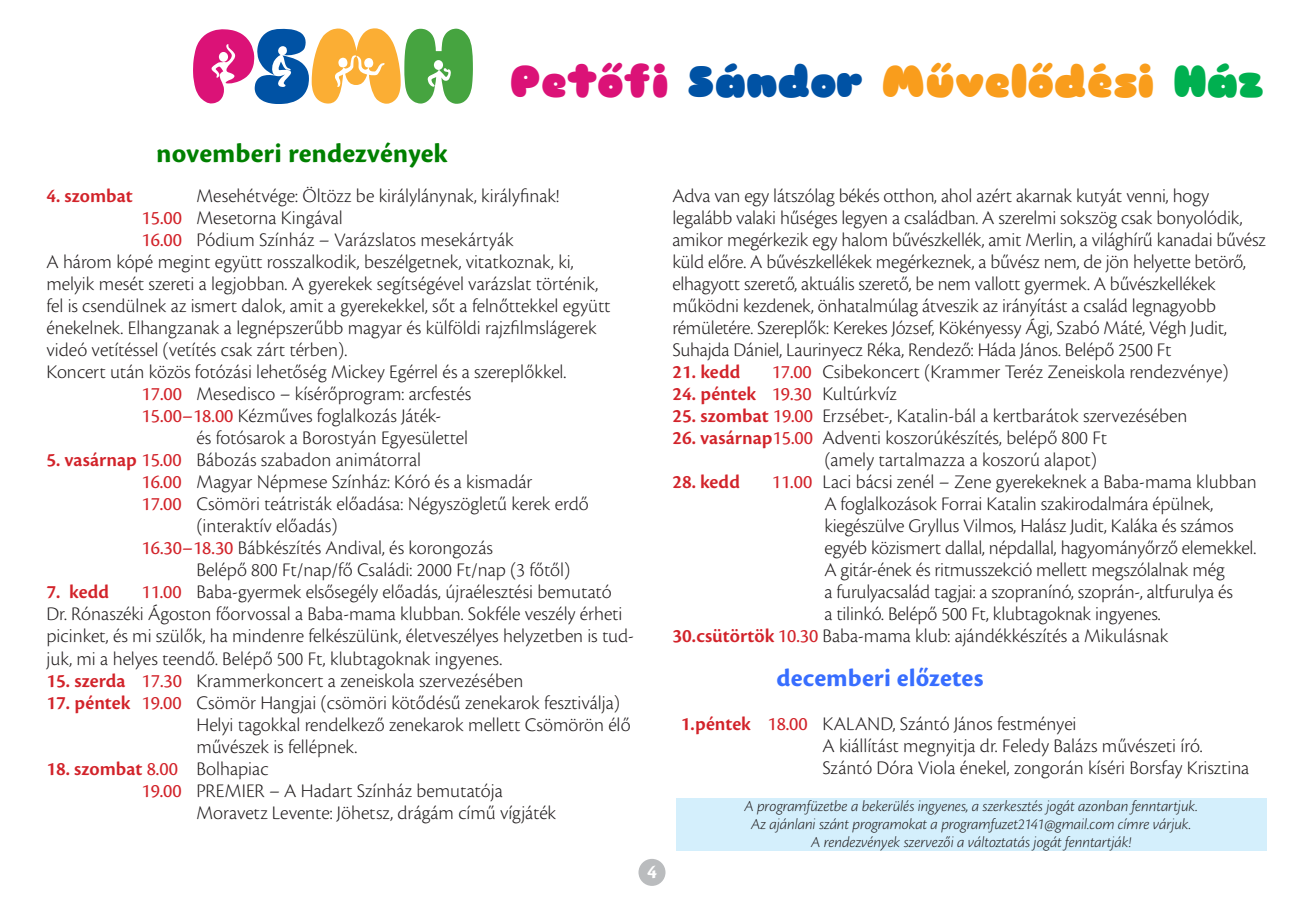
<style>
.page{position:relative;width:1304px;height:908px;background:#fff}
.page>*{position:absolute;margin:0;border:0;box-sizing:border-box;transform-origin:0 0}
.t1{font:44px "Sniglet H";color:#f99d1c}
.t2{font:28px "Cronos Pro Bold Capt";color:#008000}
.t3{font:26px "Cronos Pro Bold Capt";letter-spacing:.005em;color:#386eff}
.t4{font:300 20px/22px "Cronos Pro";letter-spacing:-.005em;color:#231f20}
.t5{font:600 20px "Cronos Pro";color:#d2232a}
.t6{font:700 20px "Cronos Pro";color:#fff}
.t7{font:italic 300 16px/18px "Cronos Pro";letter-spacing:-.01em;color:#231f20;text-align:center}
.s1{color:#db1277}
.s2{color:#0052a4}
.s3{color:#00b050}
.s4{font-weight:400;color:#d2232a}
.s5{font-weight:600;color:#d2232a}
.s6{font-weight:400}
.s7{font-weight:300;color:#231f20}
</style>
<div class="page">
<div style="left:638px;top:858px;width:27px;height:27px;background:#babcbe;border-radius:50%"></div>
<svg style="left:193px;top:28px;width:280px;height:76px"></svg>
<div style="left:676px;top:798px;width:591px;height:52px;background:#d4effc"></div>
<h2 class="t2" style="left:156px;top:137px;width:293px">novemberi rendezvények</h2>
<h1 class="t1" style="left:509px;top:54px;width:757px"><span class="s1">Petőfi</span> <span class="s2">Sándor</span> Művelődési <span class="s3">Ház</span></h1>
<p class="t5" style="left:46px;top:184px;width:88px">4. szombat</p>
<p class="t4" style="left:196px;top:185px;width:364px">Mesehétvége: Öltözz be királylánynak, királyfinak!</p>
<p class="t4" style="left:142px;top:207px;width:203px"><span class="s4">15.00</span> Mesetorna Kingával</p>
<p class="t4" style="left:142px;top:229px;width:374px"><span class="s4">16.00</span> Pódium Színház – Varázslatos mesekártyák</p>
<p class="t4" style="left:46px;top:251px;width:529px">A három kópé megint együtt rosszalkodik, beszélgetnek, vitatkoznak, ki,</p>
<p class="t4" style="left:46px;top:273px;width:554px">melyik mesét szereti a legjobban. A gyerekek segítségével varázslat történik,</p>
<p class="t4" style="left:46px;top:295px;width:566px">fel is csendülnek az ismert dalok, amit a gyerekekkel, sőt a felnőttekkel együtt</p>
<p class="t4" style="left:46px;top:317px;width:552px">énekelnek. Elhangzanak a legnépszerűbb magyar és külföldi rajzfilmslágerek</p>
<p class="t4" style="left:46px;top:339px;width:302px">videó vetítéssel (vetítés csak zárt térben).</p>
<p class="t4" style="left:46px;top:361px;width:521px">Koncert után közös fotózási lehetőség Mickey Egérrel és a szereplőkkel.</p>
<p class="t4" style="left:142px;top:383px;width:331px"><span class="s4">17.00</span> Mesedisco – kísérőprogram: arcfestés</p>
<p class="t4" style="left:142px;top:405px;width:301px"><span class="s4">15.00–18.00</span> Kézműves foglalkozás Játék-</p>
<p class="t4" style="left:196px;top:427px;width:273px">és fotósarok a Borostyán Egyesülettel</p>
<p class="t4" style="left:46px;top:449px;width:376px"><span class="s5">5. vasárnap</span> <span class="s4">15.00</span> Bábozás szabadon animátorral</p>
<p class="t4" style="left:142px;top:471px;width:392px"><span class="s4">16.00</span> Magyar Népmese Színház: Kóró és a kismadár</p>
<p class="t4" style="left:142px;top:493px;width:449px"><span class="s4">17.00</span> Csömöri teátristák előadása: Négyszögletű kerek erdő</p>
<p class="t4" style="left:196px;top:515px;width:143px">(interaktív előadás)</p>
<p class="t4" style="left:142px;top:537px;width:353px"><span class="s4">16.30–18.30</span> Bábkészítés Andival, és korongozás</p>
<p class="t4" style="left:196px;top:559px;width:375px">Belépő 800 Ft/nap/fő Családi: 2000 Ft/nap (3 főtől)</p>
<p class="t5" style="left:46px;top:580px;width:64px">7. kedd</p>
<p class="t4" style="left:46px;top:581px;width:589px;text-indent:95px"><span class="s4">11.00</span> Baba-gyermek elsősegély előadás, újraélesztési bemutató Dr. Rónaszéki Ágoston főorvossal a Baba-mama klubban. Sokféle veszély érheti picinket, és mi szülők, ha mindenre felkészülünk, életveszélyes helyzetben is tud&shy;juk, mi a helyes teendő. Belépő 500 Ft, klubtagoknak ingyenes.</p>
<p class="t4" style="left:46px;top:669px;width:478px"><span class="s5">15. szerda</span> <span class="s4">17.30</span> Krammerkoncert a zeneiskola szervezésében</p>
<p class="t4" style="left:196px;top:691px;width:436px;text-indent:-150px"><span class="s5">17. péntek</span> <span class="s4">19.00</span> Csömör Hangjai (csömöri kötődésű zenekarok fesztiválja)<br>Helyi tagokkal rendelkező zenekarok mellett Csömörön élő művészek is fellépnek.</p>
<p class="t5" style="left:46px;top:756px;width:224px">18. szombat <span class="s6">8.00</span> <span class="s7">Bolhapiac</span></p>
<p class="t4" style="left:142px;top:779px;width:363px"><span class="s4">19.00</span> PREMIER – A Hadart Színház bemutatója</p>
<p class="t4" style="left:196px;top:801px;width:361px">Moravetz Levente: Jöhetsz, drágám című vígjáték</p>
<p class="t6" style="left:647px;top:859px;width:11px">4</p>
<p class="t4" style="left:672px;top:184px;width:595px">Adva van egy látszólag békés otthon, ahol azért akarnak kutyát venni, hogy legalább valaki hűséges legyen a családban. A szerelmi sokszög csak bonyolódik, amikor megérkezik egy halom bűvészkellék, amit Merlin, a világhírű kanadai bűvész küld előre. A bűvészkellékek megérkeznek, a bűvész nem, de jön helyette betörő, elhagyott szerető, aktuális szerető, be nem vallott gyermek. A bűvészkellékek működni kezdenek, önhatalmúlag átveszik az irányítást a család legnagyobb rémületére. Szereplők: Kerekes József, Kökényessy Ági, Szabó Máté, Végh Judit, Suhajda Dániel, Laurinyecz Réka, Rendező: Háda János. Belépő 2500 Ft</p>
<p class="t5" style="left:672px;top:360px;width:69px">21. kedd</p>
<p class="t4" style="left:772px;top:360px;width:458px"><span class="s4">17.00</span> Csibekoncert (Krammer Teréz Zeneiskola rendezvénye)</p>
<p class="t4" style="left:672px;top:382px;width:226px"><span class="s5">24. péntek</span> <span class="s4">19.30</span> Kultúrkvíz</p>
<p class="t4" style="left:672px;top:404px;width:516px"><span class="s5">25. szombat</span> <span class="s4">19.00</span> Erzsébet-, Katalin-bál a kertbarátok szervezésében</p>
<p class="t4" style="left:824px;top:426px;width:284px;text-indent:-152px"><span class="s5">26. vasárnap</span><span class="s4">15.00</span> Adventi koszorúkészítés, belépő 800 Ft (amely tartalmazza a koszorú alapot)</p>
<p class="t5" style="left:672px;top:470px;width:69px">28. kedd</p>
<p class="t4" style="left:772px;top:470px;width:486px"><span class="s4">11.00</span> Laci bácsi zenél – Zene gyerekeknek a Baba-mama klubban</p>
<p class="t4" style="left:824px;top:492px;width:390px">A foglalkozások Forrai Katalin szakirodalmára épülnek,</p>
<p class="t4" style="left:824px;top:514px;width:411px">kiegészülve Gryllus Vilmos, Halász Judit, Kaláka és számos</p>
<p class="t4" style="left:824px;top:536px;width:433px">egyéb közismert dallal, népdallal, hagyományőrző elemekkel.</p>
<p class="t4" style="left:824px;top:558px;width:402px">A gitár-ének és ritmusszekció mellett megszólalnak még</p>
<p class="t4" style="left:824px;top:580px;width:410px">a furulyacsalád tagjai: a szopranínó, szoprán-, altfurulya és</p>
<p class="t4" style="left:824px;top:602px;width:338px">a tilinkó. Belépő 500 Ft, klubtagoknak ingyenes.</p>
<p class="t4" style="left:672px;top:624px;width:497px"><span class="s5">30.csütörtök</span> <span class="s4">10.30</span> Baba-mama klub: ajándékkészítés a Mikulásnak</p>
<h3 class="t3" style="left:776px;top:662px;width:209px">decemberi előzetes</h3>
<p class="t4" style="left:822px;top:712px;width:428px;text-indent:-142px"><span class="s5">1.péntek</span> <span class="s4">18.00</span> KALAND, Szántó János festményei<br>A kiállítást megnyitja dr. Feledy Balázs művészeti író.<br>Szántó Dóra Viola énekel, zongorán kíséri Borsfay Krisztina</p>
<p class="t7" style="left:744px;top:796px;width:455px">A programfüzetbe a bekerülés ingyenes, a szerkesztés jogát azonban fenntartjuk.<br>Az ajánlani szánt programokat a programfuzet2141@gmail.com címre várjuk.<br>A rendezvények szervezői a változtatás jogát fenntartják!</p>
</div>
